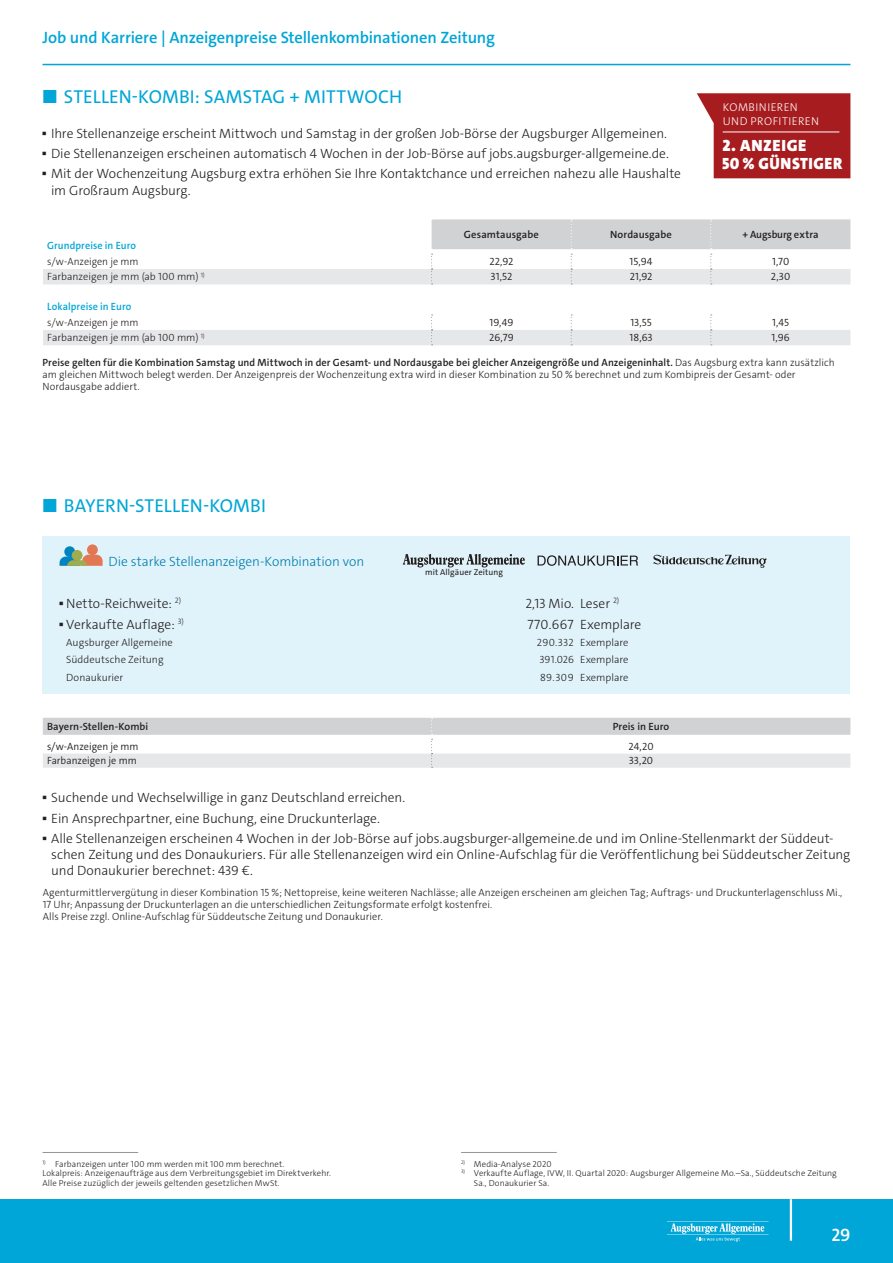
<style>
.page{position:relative;width:893px;height:1263px;background:#fff}
.page>*{position:absolute;margin:0;border:0;box-sizing:border-box;transform-origin:0 0}
.t1{font:18.75px "The Sans C4 s";letter-spacing:.005em;color:#00a6d7}
.t2{font:600 18px "The Sans C4 s";color:#fff}
.t3{font:600 16.5px "The Sans C4 s";letter-spacing:-.01em;color:#00a6d7}
.t4{font:900 16.35px/18px "The Sans C4 s";letter-spacing:.035em;color:#fff}
.t5{font:300 13.5px/16.2px "The Sans C4 s";letter-spacing:-.005em;color:#231f20}
.t6{font:300 13.5px "The Sans C4 s";letter-spacing:-.005em;color:#007dad}
.t7{font:300 11.4px "The Sans C4 s";letter-spacing:.045em;color:#fff}
.t8{font:300 10.5px/12px "The Sans C4 s";letter-spacing:.005em;color:#231f20}
.t9{font:300 10.5px "The Sans C4 s";color:#231f20}
.t10{font:600 10.5px "The Sans C4 s";letter-spacing:.005em;color:#231f20}
.t11{font:600 10.5px "The Sans C4 s";letter-spacing:.01em;color:#00a6d7}
.t12{font:300 8.7px/9.6px "The Sans C4 s";letter-spacing:.005em;color:#231f20}
.t13{font:8.55px "The Sans C4 s";letter-spacing:.01em;color:#231f20}
.s1{font-family:"Universal Std Newswith Comm Pi";font-weight:400}
.s2{font-weight:600}
</style>
<div class="page">
<div style="left:0;top:1199px;width:893px;height:64px;background:#00a6d7"></div>
<hr style="left:43px;top:64px;width:807px;height:1px;background:#00a6d7">
<hr style="left:790px;top:1199px;width:2px;height:42px;background:#fff">
<hr style="left:667px;top:1221px;width:101px;height:1px;background:#fff">
<hr style="left:667px;top:1234px;width:101px;height:1px;background:#fff">
<svg style="left:671px;top:1223px;width:93px;height:19px"></svg>
<hr style="left:461px;top:1152px;width:96px;height:1px;background:#939598">
<div style="left:43px;top:536px;width:807px;height:157px;background:#e1f3fa"></div>
<div style="left:64px;top:546px;width:11px;height:11px;background:#0084bf;border-radius:50%"></div>
<div style="left:87px;top:544px;width:11px;height:11px;background:#e17853;border-radius:50%"></div>
<div style="left:72px;top:550px;width:11px;height:11px;background:#9fad4f;border-radius:50%"></div>
<svg style="left:60px;top:555px;width:43px;height:11px"></svg>
<hr style="left:402px;top:568px;width:124px;height:1px;background:#231f20">
<hr style="left:402px;top:553px;width:124px;height:1px;background:#231f20">
<svg style="left:403px;top:554px;width:122px;height:13px"></svg>
<svg style="left:538px;top:555px;width:100px;height:11px"></svg>
<svg style="left:653px;top:554px;width:113px;height:14px"></svg>
<svg style="left:43px;top:718px;width:807px;height:50px"></svg>
<svg style="left:43px;top:284px;width:807px;height:61px"></svg>
<svg style="left:431px;top:314px;width:2px;height:31px"></svg>
<svg style="left:571px;top:314px;width:1px;height:31px"></svg>
<svg style="left:710px;top:314px;width:2px;height:31px"></svg>
<svg style="left:43px;top:219px;width:807px;height:65px"></svg>
<svg style="left:697px;top:93px;width:153px;height:85px;background:#ae3134"></svg>
<hr style="left:723px;top:132px;width:116px;height:1px;background:#fff">
<hr style="left:43px;top:1152px;width:95px;height:1px;background:#939598">
<h3 class="t3" style="left:43px;top:27px;width:454px">Job und Karriere | Anzeigenpreise Stellenkombinationen Zeitung</h3>
<h1 class="t1" style="left:43px;top:85px;width:361px">■ STELLEN-KOMBI: SAMSTAG + MITTWOCH</h1>
<p class="t5" style="left:43px;top:125px;width:626px"><span class="s1">▪</span> Ihre Stellenanzeige erscheint Mittwoch und Samstag in der großen Job-Börse der Augsburger Allgemeinen.</p>
<p class="t5" style="left:43px;top:145px;width:628px"><span class="s1">▪</span> Die Stellenanzeigen erscheinen automatisch 4 Wochen in der Job-Börse auf jobs.augsburger-allgemeine.de.</p>
<p class="t5" style="left:51px;top:166px;width:632px;text-indent:-9px"><span class="s1">▪</span> Mit der Wochenzeitung Augsburg extra erhöhen Sie Ihre Kontaktchance und erreichen nahezu alle Haushalte im Großraum Augsburg.</p>
<p class="t7" style="left:723px;top:99px;width:76px">KOMBINIEREN</p>
<h3 class="t4" style="left:722px;top:137px;width:122px">2. ANZEIGE<br>50 % GÜNSTIGER</h3>
<p class="t7" style="left:723px;top:113px;width:98px">UND PROFITIEREN</p>
<p class="t11" style="left:47px;top:238px;width:90px">Grundpreise in Euro</p>
<p class="t10" style="left:464px;top:227px;width:76px">Gesamtausgabe</p>
<p class="t10" style="left:610px;top:227px;width:63px">Nordausgabe</p>
<p class="t10" style="left:743px;top:227px;width:78px">+ Augsburg extra</p>
<p class="t8" style="left:47px;top:255px;width:93px">s/w-Anzeigen je mm</p>
<p class="t9" style="left:489px;top:254px;width:26px">22,92</p>
<p class="t9" style="left:629px;top:254px;width:25px">15,94</p>
<p class="t9" style="left:772px;top:254px;width:19px">1,70</p>
<p class="t8" style="left:47px;top:271px;width:159px">Farbanzeigen je mm (ab 100 mm) <sup>1)</sup></p>
<p class="t9" style="left:491px;top:270px;width:23px">31,52</p>
<p class="t9" style="left:630px;top:270px;width:24px">21,92</p>
<p class="t9" style="left:771px;top:270px;width:21px">2,30</p>
<p class="t11" style="left:47px;top:300px;width:86px">Lokalpreise in Euro</p>
<p class="t8" style="left:47px;top:316px;width:93px">s/w-Anzeigen je mm</p>
<p class="t9" style="left:490px;top:315px;width:25px">19,49</p>
<p class="t9" style="left:630px;top:315px;width:23px">13,55</p>
<p class="t9" style="left:772px;top:315px;width:18px">1,45</p>
<p class="t8" style="left:47px;top:332px;width:159px">Farbanzeigen je mm (ab 100 mm) <sup>1)</sup></p>
<p class="t9" style="left:489px;top:331px;width:26px">26,79</p>
<p class="t9" style="left:629px;top:331px;width:25px">18,63</p>
<p class="t9" style="left:771px;top:331px;width:20px">1,96</p>
<p class="t8" style="left:43px;top:356px;width:794px"><span class="s2">Preise gelten für die Kombination Samstag und Mittwoch in der Gesamt- und Nordausgabe bei gleicher Anzeigengröße und Anzeigeninhalt.</span> Das Augsburg extra kann zusätzlich am gleichen Mittwoch belegt werden. Der Anzeigenpreis der Wochenzeitung extra wird in dieser Kombination zu 50 % berechnet und zum Kombipreis der Gesamt- oder<br>Nordausgabe addiert.</p>
<h1 class="t1" style="left:43px;top:493px;width:225px">■ BAYERN-STELLEN-KOMBI</h1>
<p class="t6" style="left:108px;top:553px;width:257px">Die starke Stellenanzeigen-Kombination von</p>
<p class="t13" style="left:425px;top:567px;width:79px">mit Allgäuer Zeitung</p>
<p class="t5" style="left:60px;top:595px;width:123px"><span class="s1">▪</span> Netto-Reichweite: <sup>2)</sup></p>
<p class="t5" style="left:525px;top:595px;width:95px">2,13 Mio. Leser <sup>2)</sup></p>
<p class="t5" style="left:60px;top:616px;width:126px"><span class="s1">▪</span> Verkaufte Auflage: <sup>3)</sup></p>
<p class="t5" style="left:527px;top:616px;width:115px">770.667 Exemplare</p>
<p class="t8" style="left:66px;top:636px;width:108px">Augsburger Allgemeine</p>
<p class="t8" style="left:537px;top:636px;width:93px">290.332 Exemplare</p>
<p class="t8" style="left:66px;top:654px;width:99px">Süddeutsche Zeitung</p>
<p class="t8" style="left:540px;top:654px;width:90px">391.026 Exemplare</p>
<p class="t8" style="left:66px;top:671px;width:59px">Donaukurier</p>
<p class="t8" style="left:540px;top:671px;width:90px">89.309 Exemplare</p>
<p class="t10" style="left:47px;top:719px;width:103px">Bayern-Stellen-Kombi</p>
<p class="t10" style="left:613px;top:719px;width:58px">Preis in Euro</p>
<p class="t9" style="left:47px;top:739px;width:93px">s/w-Anzeigen je mm</p>
<p class="t9" style="left:628px;top:739px;width:27px">24,20</p>
<p class="t9" style="left:47px;top:754px;width:91px">Farbanzeigen je mm</p>
<p class="t9" style="left:629px;top:754px;width:26px">33,20</p>
<p class="t5" style="left:43px;top:789px;width:364px"><span class="s1">▪</span> Suchende und Wechselwillige in ganz Deutschland erreichen.</p>
<p class="t5" style="left:43px;top:810px;width:339px"><span class="s1">▪</span> Ein Ansprechpartner, eine Buchung, eine Druckunterlage.</p>
<p class="t5" style="left:51px;top:830px;width:801px;text-indent:-9px"><span class="s1">▪</span> Alle Stellenanzeigen erscheinen 4 Wochen in der Job-Börse auf jobs.augsburger-allgemeine.de und im Online-Stellenmarkt der Süddeut&shy;schen Zeitung und des Donaukuriers. Für alle Stellenanzeigen wird ein Online-Aufschlag für die Veröffentlichung bei Süddeutscher Zeitung und Donaukurier berechnet: 439 €.</p>
<p class="t8" style="left:43px;top:886px;width:801px">Agenturmittlervergütung in dieser Kombination 15 %; Nettopreise, keine weiteren Nachlässe; alle Anzeigen erscheinen am gleichen Tag; Auftrags- und Druckunterlagenschluss Mi.,<br>17 Uhr; Anpassung der Druckunterlagen an die unterschiedlichen Zeitungsformate erfolgt kostenfrei.<br>Alls Preise zzgl. Online-Aufschlag für Süddeutsche Zeitung und Donaukurier.</p>
<p class="t12" style="left:43px;top:1159px;width:290px"><sup>1)</sup> Farbanzeigen unter 100 mm werden mit 100 mm berechnet.<br>Lokalpreis: Anzeigenaufträge aus dem Verbreitungsgebiet im Direktverkehr.<br>Alle Preise zuzüglich der jeweils geltenden gesetzlichen MwSt.</p>
<p class="t12" style="left:461px;top:1159px;width:92px"><sup>2)</sup> Media-Analyse 2020</p>
<p class="t12" style="left:474px;top:1168px;width:365px;text-indent:-13px"><sup>3)</sup> Verkaufte Auflage, IVW, II. Quartal 2020: Augsburger Allgemeine Mo.–Sa., Süddeutsche Zeitung<br>Sa., Donaukurier Sa.</p>
<h2 class="t2" style="left:831px;top:1223px;width:20px">29</h2>
</div>
